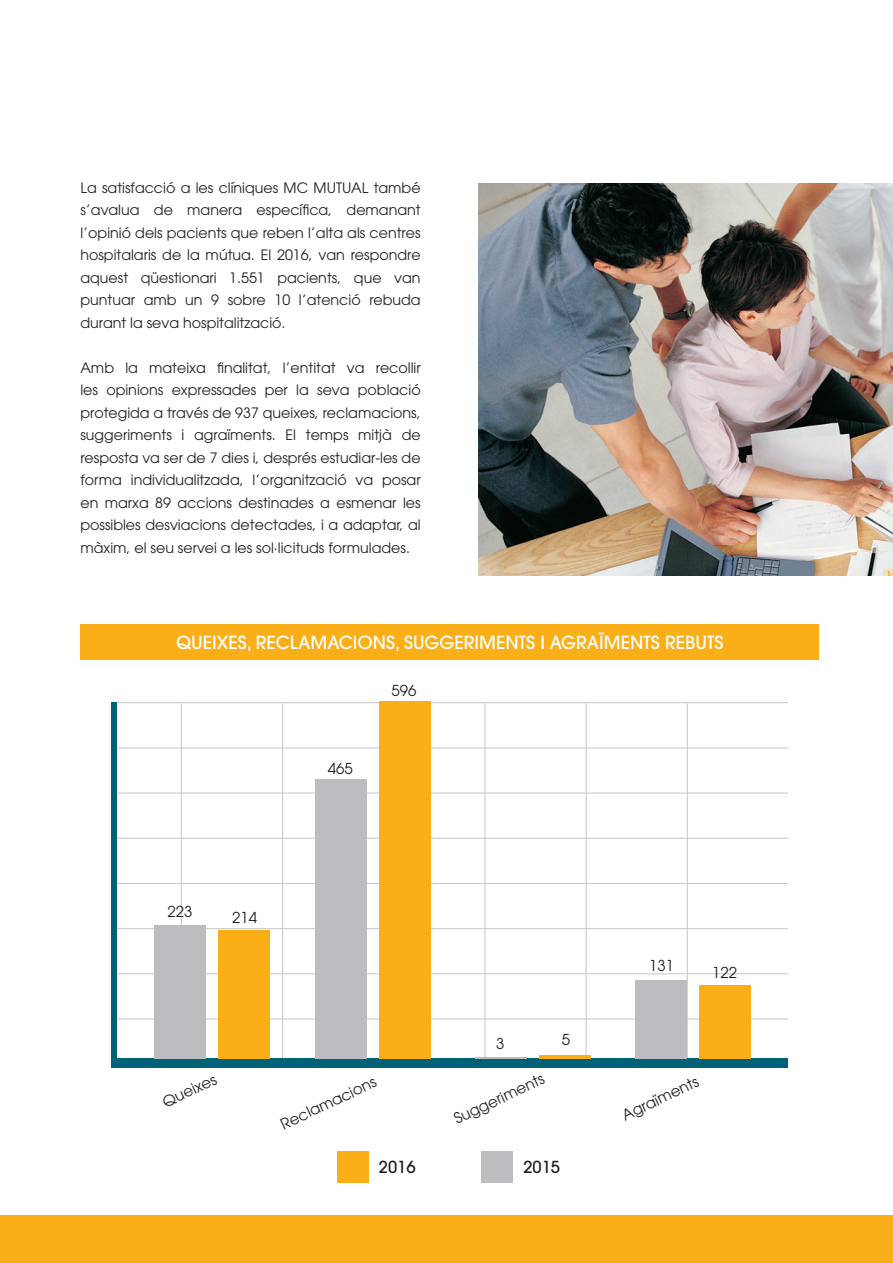
<style>
.page{position:relative;width:893px;height:1263px;background:#fff}
.page>*{position:absolute;margin:0;border:0;box-sizing:border-box;transform-origin:0 0}
.t1{font:500 18px "ITC Avant Garde Std";color:#fff}
.t2{font:500 16.5px "ITC Avant Garde Std";color:#231f20}
.t3{font:15px "ITC Avant Garde Pro";color:#231f20}
.t4{font:14.25px/22.5px "ITC Avant Garde Pro";color:#231f20;text-align:justify}
</style>
<div class="page">
<img style="left:479px;top:183px;width:414px;height:392px">
<div style="left:80px;top:624px;width:739px;height:36px;background:#faaf18"></div>
<hr style="left:112px;top:838px;width:676px;height:1px;background:#ccc">
<hr style="left:112px;top:702px;width:676px;height:1px;background:#ccc">
<hr style="left:112px;top:883px;width:676px;height:1px;background:#ccc">
<hr style="left:112px;top:747px;width:676px;height:1px;background:#ccc">
<hr style="left:112px;top:928px;width:676px;height:1px;background:#ccc">
<hr style="left:112px;top:792px;width:676px;height:2px;background:#ccc">
<hr style="left:112px;top:973px;width:676px;height:1px;background:#ccc">
<hr style="left:112px;top:1018px;width:676px;height:1px;background:#ccc">
<hr style="left:181px;top:703px;width:1px;height:360px;background:#ccc">
<hr style="left:282px;top:703px;width:1px;height:360px;background:#ccc">
<hr style="left:484px;top:703px;width:1px;height:360px;background:#ccc">
<hr style="left:586px;top:703px;width:1px;height:360px;background:#ccc">
<hr style="left:687px;top:703px;width:1px;height:360px;background:#ccc">
<div style="left:111px;top:702px;width:6px;height:363px;background:#016176"></div>
<div style="left:111px;top:1059px;width:677px;height:9px;background:#016176"></div>
<div style="left:219px;top:930px;width:51px;height:129px;background:#faaf18"></div>
<div style="left:379px;top:701px;width:51px;height:358px;background:#faaf18"></div>
<hr style="left:539px;top:1056px;width:51px;height:3px;background:#faaf18">
<div style="left:699px;top:985px;width:51px;height:74px;background:#faaf18"></div>
<div style="left:155px;top:925px;width:51px;height:134px;background:#bcbdc0"></div>
<div style="left:315px;top:780px;width:51px;height:279px;background:#bcbdc0"></div>
<hr style="left:475px;top:1057px;width:51px;height:2px;background:#bcbdc0">
<div style="left:635px;top:980px;width:51px;height:79px;background:#bcbdc0"></div>
<div style="left:337px;top:1151px;width:32px;height:32px;background:#faaf18"></div>
<div style="left:482px;top:1151px;width:31px;height:32px;background:#bcbdc0"></div>
<div style="left:0;top:1215px;width:893px;height:48px;background:#faaf18"></div>
<p class="t4" style="left:80px;top:176px;width:342px">La satisfacció a les clíniques MC MUTUAL també s’avalua de manera específica, demanant l’opinió dels pacients que reben l’alta als centres hospitalaris de la mútua. El 2016, van respondre aquest qüestionari 1.551 pacients, que van puntuar amb un 9 sobre 10 l’atenció rebuda durant la seva hospitalització.</p>
<p class="t4" style="left:80px;top:356px;width:342px">Amb la mateixa finalitat, l’entitat va recollir les opinions expressades per la seva població protegida a través de 937 queixes, reclamacions, suggeriments i agraïments. El temps mitjà de resposta va ser de 7 dies i, després estudiar-les de forma individualitzada, l’organització va posar en marxa 89 accions destinades a esmenar les possibles desviacions detectades, i a adaptar, al màxim, el seu servei a les sol·licituds formulades.</p>
<p class="t1" style="left:176px;top:631px;width:549px">QUEIXES, RECLAMACIONS, SUGGERIMENTS I AGRAÏMENTS REBUTS</p>
<p class="t3" style="left:328px;top:759px;width:26px">465</p>
<p class="t3" style="left:392px;top:681px;width:26px">596</p>
<p class="t3" style="left:167px;top:902px;width:26px">223</p>
<p class="t3" style="left:232px;top:908px;width:26px">214</p>
<p class="t3" style="left:496px;top:1035px;width:10px">3</p>
<p class="t3" style="left:562px;top:1030px;width:10px">5</p>
<p class="t3" style="left:160px;top:1094px;width:59px;rotate:-25deg">Queixes</p>
<p class="t3" style="left:278px;top:1116px;width:105px;rotate:-25deg">Reclamacions</p>
<p class="t3" style="left:451px;top:1111px;width:99px;rotate:-25deg">Suggeriments</p>
<p class="t2" style="left:379px;top:1156px;width:38px">2016</p>
<p class="t2" style="left:523px;top:1156px;width:38px">2015</p>
<p class="t3" style="left:649px;top:956px;width:26px">131</p>
<p class="t3" style="left:712px;top:964px;width:26px">122</p>
<p class="t3" style="left:619px;top:1107px;width:84px;rotate:-25deg">Agraïments</p>
</div>
